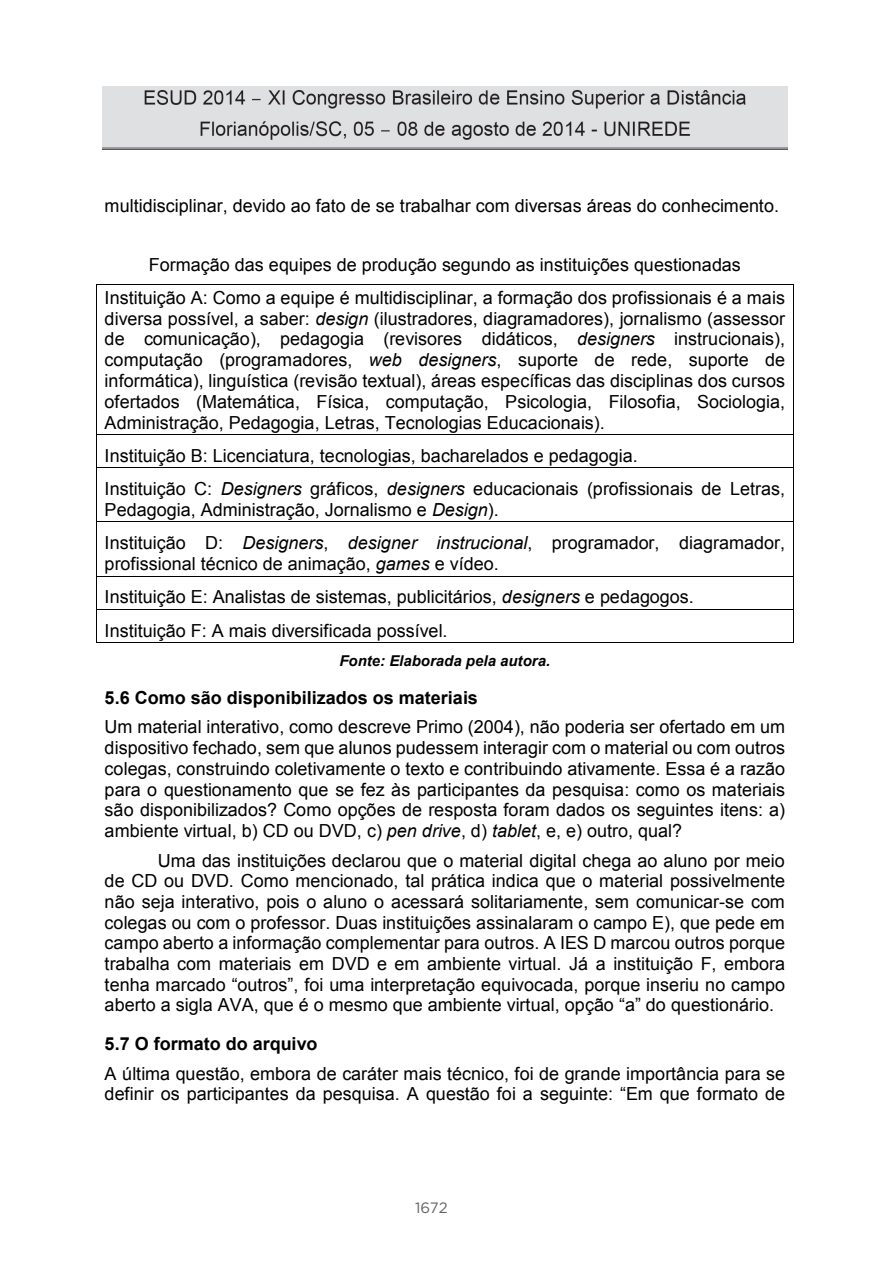
<style>
.page{position:relative;width:893px;height:1263px;background:#fff}
.page>*{position:absolute;margin:0;border:0;box-sizing:border-box;transform-origin:0 0}
.t1{font:18px/20.7px "Arial";color:#000}
.t2{font:italic 700 15px "Arial";letter-spacing:.005em;color:#000}
.t3{font:15px "Gotham";color:#636366}
.s1{font-style:italic}
.s2{font-weight:700}
</style>
<div class="page">
<img style="left:102px;top:86px;width:685px;height:64px">
<hr style="left:97px;top:284px;width:696px;height:1px;background:#000">
<svg style="left:96px;top:284px;width:1px;height:151px"></svg>
<hr style="left:97px;top:434px;width:696px;height:1px;background:#000">
<svg style="left:793px;top:284px;width:1px;height:151px"></svg>
<hr style="left:96px;top:435px;width:1px;height:32px;background:#000">
<hr style="left:793px;top:435px;width:1px;height:32px;background:#000">
<hr style="left:97px;top:467px;width:696px;height:1px;background:#000">
<hr style="left:96px;top:468px;width:1px;height:31px;background:#000">
<hr style="left:793px;top:468px;width:1px;height:31px;background:#000">
<svg style="left:96px;top:499px;width:1px;height:23px"></svg>
<hr style="left:97px;top:521px;width:696px;height:1px;background:#000">
<svg style="left:793px;top:499px;width:1px;height:23px"></svg>
<hr style="left:96px;top:522px;width:1px;height:31px;background:#000">
<hr style="left:793px;top:522px;width:1px;height:31px;background:#000">
<svg style="left:96px;top:553px;width:1px;height:23px"></svg>
<hr style="left:97px;top:576px;width:696px;height:1px;background:#000">
<svg style="left:793px;top:553px;width:1px;height:23px"></svg>
<hr style="left:96px;top:576px;width:1px;height:33px;background:#000">
<hr style="left:793px;top:576px;width:1px;height:33px;background:#000">
<hr style="left:97px;top:609px;width:696px;height:1px;background:#000">
<hr style="left:97px;top:642px;width:696px;height:1px;background:#000">
<hr style="left:96px;top:610px;width:1px;height:32px;background:#000">
<hr style="left:793px;top:610px;width:1px;height:32px;background:#000">
<p class="t1" style="left:105px;top:195px;width:676px">multidisciplinar, devido ao fato de se trabalhar com diversas áreas do conhecimento.</p>
<p class="t1" style="left:105px;top:248px;width:682px;line-height:33.5px;text-align:center">Formação das equipes de produção segundo as instituições questionadas<br>Instituição A: Como a equipe é multidisciplinar, a formação dos profissionais é a mais</p>
<p class="t1" style="left:105px;top:308px;width:682px;text-align:justify">diversa possível, a saber: <span class="s1">design</span> (ilustradores, diagramadores), jornalismo (assessor de comunicação), pedagogia (revisores didáticos, <span class="s1">designers</span> instrucionais), computação (programadores, <span class="s1">web designers</span>, suporte de rede, suporte de informática), linguística (revisão textual), áreas específicas das disciplinas dos cursos ofertados (Matemática, Física, computação, Psicologia, Filosofia, Sociologia, Administração, Pedagogia, Letras, Tecnologias Educacionais).</p>
<p class="t1" style="left:105px;top:439px;width:682px;line-height:33.2px">Instituição B: Licenciatura, tecnologias, bacharelados e pedagogia.<br>Instituição C: <span class="s1">Designers</span> gráficos, <span class="s1">designers</span> educacionais (profissionais de Letras,</p>
<p class="t1" style="left:105px;top:493px;width:682px;line-height:33.3px">Pedagogia, Administração, Jornalismo e <span class="s1">Design</span>).<br>Instituição D: <span class="s1">Designers</span>, <span class="s1">designer instrucional</span>, programador, diagramador,</p>
<p class="t1" style="left:105px;top:547px;width:591px;line-height:33.5px">profissional técnico de animação, <span class="s1">games</span> e vídeo.<br>Instituição E: Analistas de sistemas, publicitários, <span class="s1">designers</span> e pedagogos.<br>Instituição F: A mais diversificada possível.</p>
<p class="t2" style="left:339px;top:651px;width:212px">Fonte: Elaborada pela autora.</p>
<p class="t1" style="left:105px;top:683px;width:682px;line-height:29.7px"><span class="s2">5.6 Como são disponibilizados os materiais<br></span>Um material interativo, como descreve Primo (2004), não poderia ser ofertado em um</p>
<p class="t1" style="left:105px;top:738px;width:682px;text-align:justify">dispositivo fechado, sem que alunos pudessem interagir com o material ou com outros colegas, construindo coletivamente o texto e contribuindo ativamente. Essa é a razão para o questionamento que se fez às participantes da pesquisa: como os materiais são disponibilizados? Como opções de resposta foram dados os seguintes itens: a) ambiente virtual, b) CD ou DVD, c) <span class="s1">pen drive</span>, d) <span class="s1">tablet</span>, e, e) outro, qual?</p>
<p class="t1" style="left:105px;top:850px;width:682px;text-align:justify;text-indent:53px">Uma das instituições declarou que o material digital chega ao aluno por meio de CD ou DVD. Como mencionado, tal prática indica que o material possivelmente não seja interativo, pois o aluno o acessará solitariamente, sem comunicar-se com colegas ou com o professor. Duas instituições assinalaram o campo E), que pede em campo aberto a informação complementar para outros. A IES D marcou outros porque trabalha com materiais em DVD e em ambiente virtual. Já a instituição F, embora tenha marcado “outros”, foi uma interpretação equivocada, porque inseriu no campo aberto a sigla AVA, que é o mesmo que ambiente virtual, opção “a” do questionário.</p>
<p class="t1" style="left:105px;top:1029px;width:682px;line-height:29.5px"><span class="s2">5.7 O formato do arquivo<br></span>A última questão, embora de caráter mais técnico, foi de grande importância para se</p>
<p class="t1" style="left:105px;top:1084px;width:682px">definir os participantes da pesquisa. A questão foi a seguinte: “Em que formato de</p>
<p class="t3" style="left:415px;top:1197px;width:34px">1672</p>
</div>
